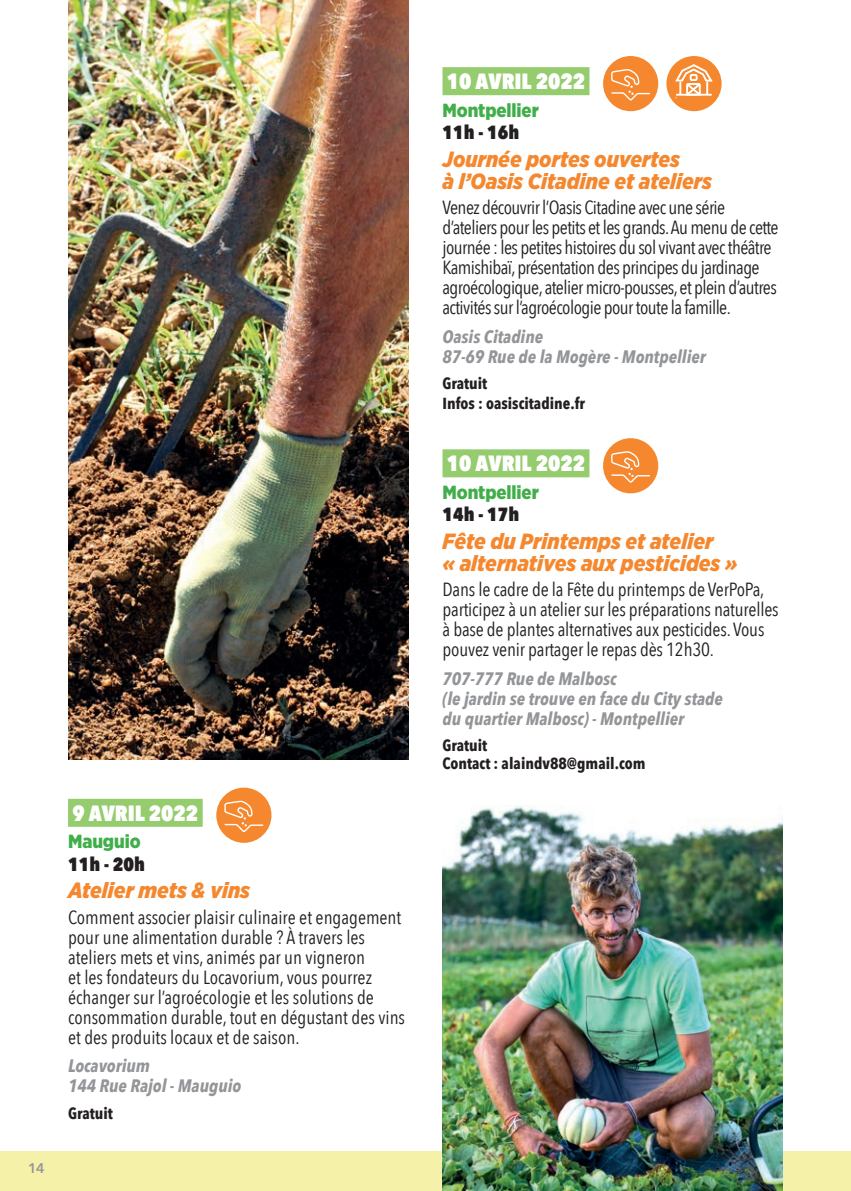
<style>
.page{position:relative;width:851px;height:1191px;background:#fff}
.page>*{position:absolute;margin:0;border:0;box-sizing:border-box;transform-origin:0 0}
.t1{font:italic 900 22px/22px "Gotham Narrow";color:#f5882e}
.t2{font:800 22px "Avenir Next Condensed";color:#fff}
.t3{font:19px/20px "Avenir Next Condensed";letter-spacing:-.01em;color:#231f20}
.t4{font:19px/20px "Avenir Next Condensed";letter-spacing:-.03em;color:#231f20}
.t5{font:900 19px "Gotham Narrow";letter-spacing:-.005em;color:#40ae49}
.t6{font:800 19px "Avenir Next Condensed";color:#231f20}
.t7{font:italic 700 18px/20px "Avenir Next Condensed";color:#939598}
.t8{font:700 16px/20px "Avenir Next Condensed";color:#231f20}
.t9{font:600 14px "Avenir Next";color:#939598}
</style>
<div class="page">
<div style="left:0;top:1151px;width:850px;height:40px;background:#f6f1a9"></div>
<img style="left:68px;top:0;width:340px;height:760px">
<img style="left:442px;top:805px;width:340px;height:386px">
<div style="left:68px;top:799px;width:135px;height:28px;background:#94cc6e"></div>
<div style="left:216px;top:787px;width:55px;height:56px;background:#f5882e;border-radius:50%"></div>
<svg style="left:224px;top:800px;width:40px;height:32px"></svg>
<div style="left:442px;top:67px;width:147px;height:28px;background:#94cc6e"></div>
<div style="left:442px;top:449px;width:147px;height:28px;background:#94cc6e"></div>
<div style="left:603px;top:56px;width:55px;height:55px;background:#f5882e;border-radius:50%"></div>
<svg style="left:611px;top:69px;width:39px;height:32px"></svg>
<div style="left:666px;top:56px;width:55px;height:55px;background:#f5882e;border-radius:50%"></div>
<svg style="left:675px;top:64px;width:37px;height:32px"></svg>
<div style="left:603px;top:438px;width:55px;height:55px;background:#f5882e;border-radius:50%"></div>
<svg style="left:611px;top:451px;width:39px;height:32px"></svg>
<p class="t9" style="left:28px;top:1155px;width:18px">14</p>
<p class="t2" style="left:72px;top:799px;width:127px">9 AVRIL 2022</p>
<p class="t5" style="left:68px;top:829px;width:74px">Mauguio</p>
<p class="t6" style="left:68px;top:852px;width:78px">11h - 20h</p>
<p class="t1" style="left:68px;top:879px;width:183px">Atelier mets &amp; vins</p>
<p class="t3" style="left:68px;top:906px;width:338px">Comment associer plaisir culinaire et engagement pour une alimentation durable ? À travers les ateliers mets et vins, animés par un vigneron<br>et les fondateurs du Locavorium, vous pourrez échanger sur l’agroécologie et les solutions de consommation durable, tout en dégustant des vins et des produits locaux et de saison.</p>
<p class="t7" style="left:68px;top:1056px;width:175px">Locavorium<br>144 Rue Rajol - Mauguio</p>
<p class="t8" style="left:68px;top:1103px;width:46px">Gratuit</p>
<p class="t2" style="left:447px;top:68px;width:140px">10 AVRIL 2022</p>
<p class="t5" style="left:442px;top:98px;width:98px">Montpellier</p>
<p class="t6" style="left:442px;top:120px;width:78px">11h - 16h</p>
<p class="t1" style="left:442px;top:148px;width:271px">Journée portes ouvertes<br>à l’Oasis Citadine et ateliers</p>
<p class="t4" style="left:442px;top:197px;width:337px">Venez découvrir l’Oasis Citadine avec une série d’ateliers pour les petits et les grands. Au menu de cette journée : les petites histoires du sol vivant avec théâtre Kamishibaï, présentation des principes du jardinage agroécologique, atelier micro-pousses, et plein d’autres activités sur l’agroécologie pour toute la famille.</p>
<p class="t7" style="left:442px;top:326px;width:265px">Oasis Citadine<br>87-69 Rue de la Mogère - Montpellier</p>
<p class="t8" style="left:442px;top:373px;width:144px">Gratuit<br>Infos : oasiscitadine.fr</p>
<p class="t2" style="left:447px;top:450px;width:140px">10 AVRIL 2022</p>
<p class="t5" style="left:442px;top:480px;width:98px">Montpellier</p>
<p class="t6" style="left:442px;top:502px;width:78px">14h - 17h</p>
<p class="t1" style="left:442px;top:530px;width:296px">Fête du Printemps et atelier<br>« alternatives aux pesticides »</p>
<p class="t3" style="left:442px;top:579px;width:337px">Dans le cadre de la Fête du printemps de VerPoPa, participez à un atelier sur les préparations naturelles à base de plantes alternatives aux pesticides. Vous pouvez venir partager le repas dès 12h30.</p>
<p class="t7" style="left:442px;top:668px;width:282px">707-777 Rue de Malbosc<br>(le jardin se trouve en face du City stade du quartier Malbosc) - Montpellier</p>
<p class="t8" style="left:442px;top:736px;width:204px;line-height:18px">Gratuit<br>Contact : alaindv88@gmail.com</p>
</div>
